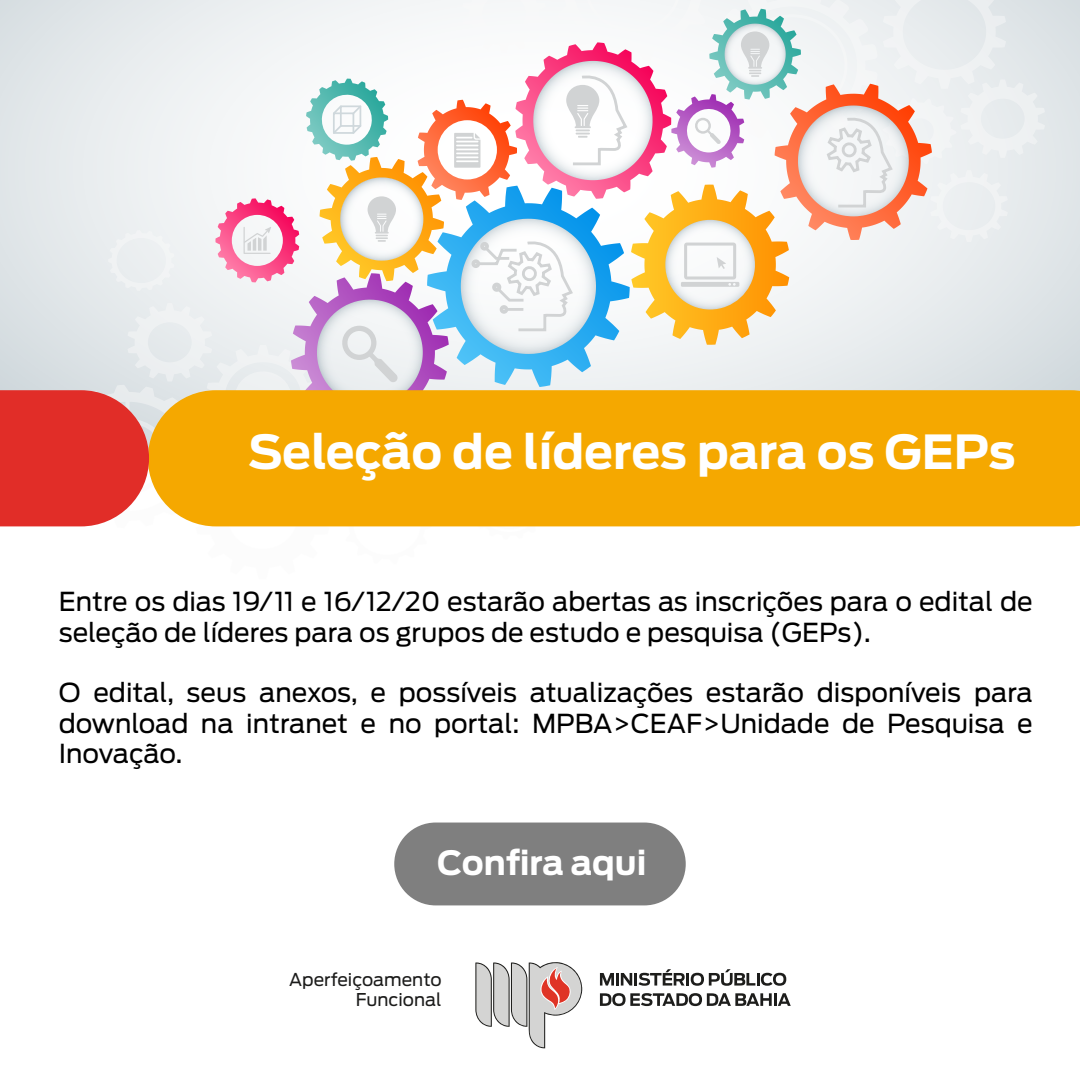
<style>
.page{position:relative;width:1080px;height:1080px;background:#fff}
.page>*{position:absolute;margin:0;border:0;box-sizing:border-box;transform-origin:0 0}
.t1{font:700 46.7px "Antenna";color:#fff}
.t2{font:700 33.3px "Antenna";color:#fff}
.t3{font:26px/30.4px "Antenna";color:#000}
.t4{font:17.5px/19.8px "Antenna";color:#1c1c1b;text-align:right}
</style>
<div class="page">
<div style="left:0;top:0;width:1080px;height:459px;background:#dee4e7"></div>
<div style="left:394px;top:823px;width:292px;height:82px;background:#7f7f7f;border-radius:41px"></div>
<svg style="left:475px;top:962px;width:108px;height:86px"></svg>
<svg style="left:600px;top:969px;width:186px;height:17px"></svg>
<svg style="left:600px;top:993px;width:191px;height:13px"></svg>
<div style="left:1045px;top:390px;width:35px;height:136px;background:#f5a800"></div>
<svg style="left:0;top:0;width:1045px;height:527px"></svg>
<h1 class="t1" style="left:248px;top:424px;width:769px">Seleção de líderes para os GEPs</h1>
<p class="t3" style="left:59px;top:587px;width:975px">Entre os dias 19/11 e 16/12/20 estarão abertas as inscrições para o edital de seleção de líderes para os grupos de estudo e pesquisa (GEPs).</p>
<p class="t3" style="left:59px;top:678px;width:975px;text-align:justify">O edital, seus anexos, e possíveis atualizações estarão disponíveis para download na intranet e no portal: MPBA&gt;CEAF&gt;Unidade de Pesquisa e Inovação.</p>
<p class="t2" style="left:437px;top:843px;width:211px">Confira aqui</p>
<p class="t4" style="left:289px;top:970px;width:154px">Aperfeiçoamento<br>Funcional</p>
</div>
